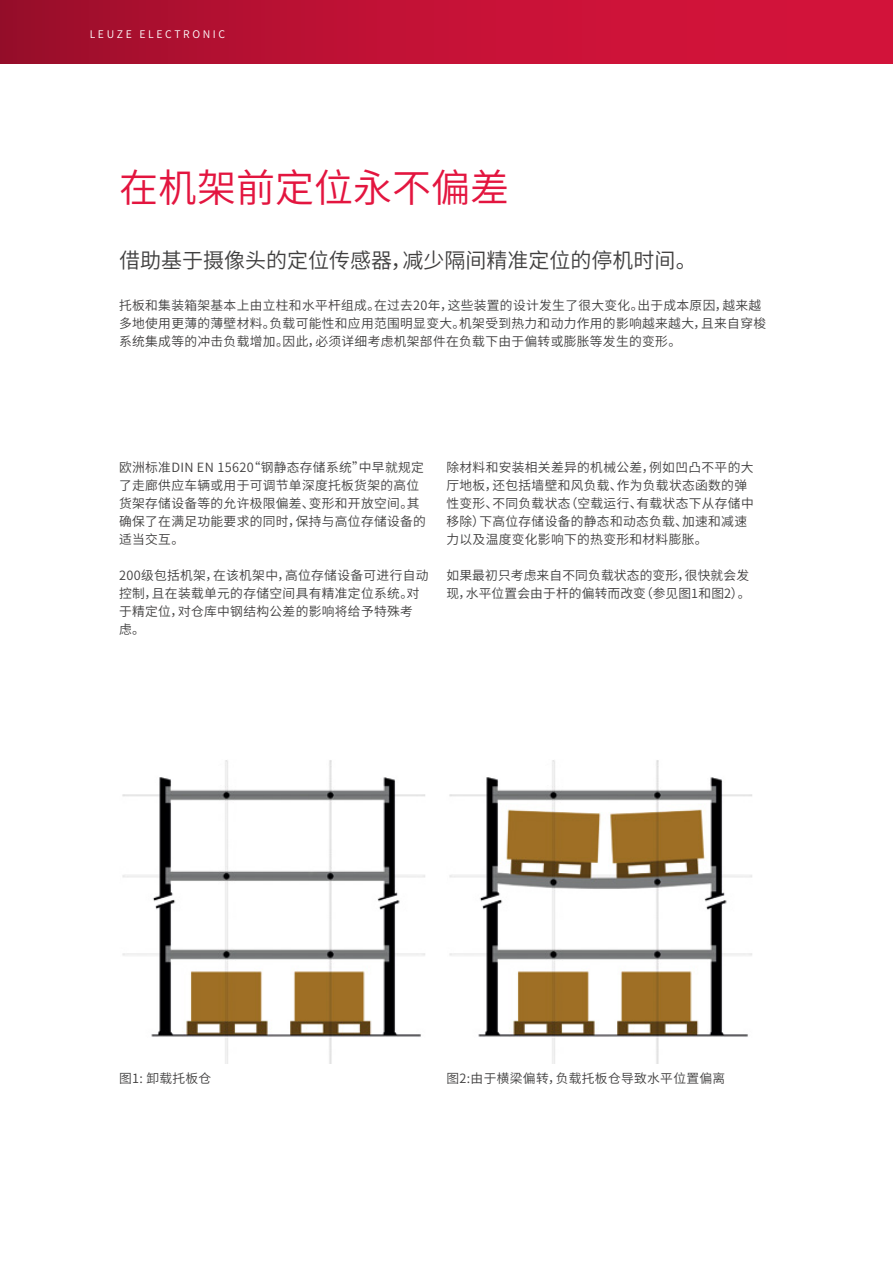
<style>
.page{position:relative;width:893px;height:1263px;background:#fff}
.page>*{position:absolute;margin:0;border:0;box-sizing:border-box;transform-origin:0 0}
.t1{font:39px "Source Han Sans CN";color:#e3153f}
.t2{font:21px "Source Han Sans CN";color:#403f3f}
.t3{font:12.75px/18px "Source Han Sans CN";letter-spacing:.025em;color:#403f3f}
.t4{font:10.5px "Source Han Sans CN";letter-spacing:.25em;color:#fff}
</style>
<div class="page">
<div style="left:0;top:0;width:893px;height:64px;background:linear-gradient(to right,#a10f2d,#dd143d)"></div>
<img style="left:449px;top:760px;width:303px;height:304px">
<img style="left:122px;top:760px;width:303px;height:304px">
<p class="t4" style="left:90px;top:28px;width:137px">LEUZE ELECTRONIC</p>
<h1 class="t1" style="left:119px;top:166px;width:392px">在机架前定位永不偏差</h1>
<h2 class="t2" style="left:119px;top:248px;width:579px">借助基于摄像头的定位传感器，减少隔间精准定位的停机时间。</h2>
<p class="t3" style="left:119px;top:296px;width:649px">托板和集装箱架基本上由立柱和水平杆组成。在过去20年，这些装置的设计发生了很大变化。出于成本原因，越来越多地使用更薄的薄壁材料。负载可能性和应用范围明显变大。机架受到热力和动力作用的影响越来越大，且来自穿梭系统集成等的冲击负载增加。因此，必须详细考虑机架部件在负载下由于偏转或膨胀等发生的变形。</p>
<p class="t3" style="left:119px;top:458px;width:308px">欧洲标准DIN EN 15620“钢静态存储系统”中早就规定了走廊供应车辆或用于可调节单深度托板货架的高位货架存储设备等的允许极限偏差、变形和开放空间。其确保了在满足功能要求的同时，保持与高位存储设备的适当交互。</p>
<p class="t3" style="left:119px;top:566px;width:311px">200级包括机架，在该机架中，高位存储设备可进行自动控制，且在装载单元的存储空间具有精准定位系统。对于精定位，对仓库中钢结构公差的影响将给予特殊考虑。</p>
<p class="t3" style="left:446px;top:458px;width:309px">除材料和安装相关差异的机械公差，例如凹凸不平的大厅地板，还包括墙壁和风负载、作为负载状态函数的弹性变形、不同负载状态（空载运行、有载状态下从存储中移除）下高位存储设备的静态和动态负载、加速和减速力以及温度变化影响下的热变形和材料膨胀。</p>
<p class="t3" style="left:446px;top:566px;width:306px">如果最初只考虑来自不同负载状态的变形，很快就会发现，水平位置会由于杆的偏转而改变（参见图1和图2）。</p>
<p class="t3" style="left:119px;top:1069px;width:94px">图1: 卸载托板仓</p>
<p class="t3" style="left:446px;top:1069px;width:280px">图2:由于横梁偏转，负载托板仓导致水平位置偏离</p>
</div>
